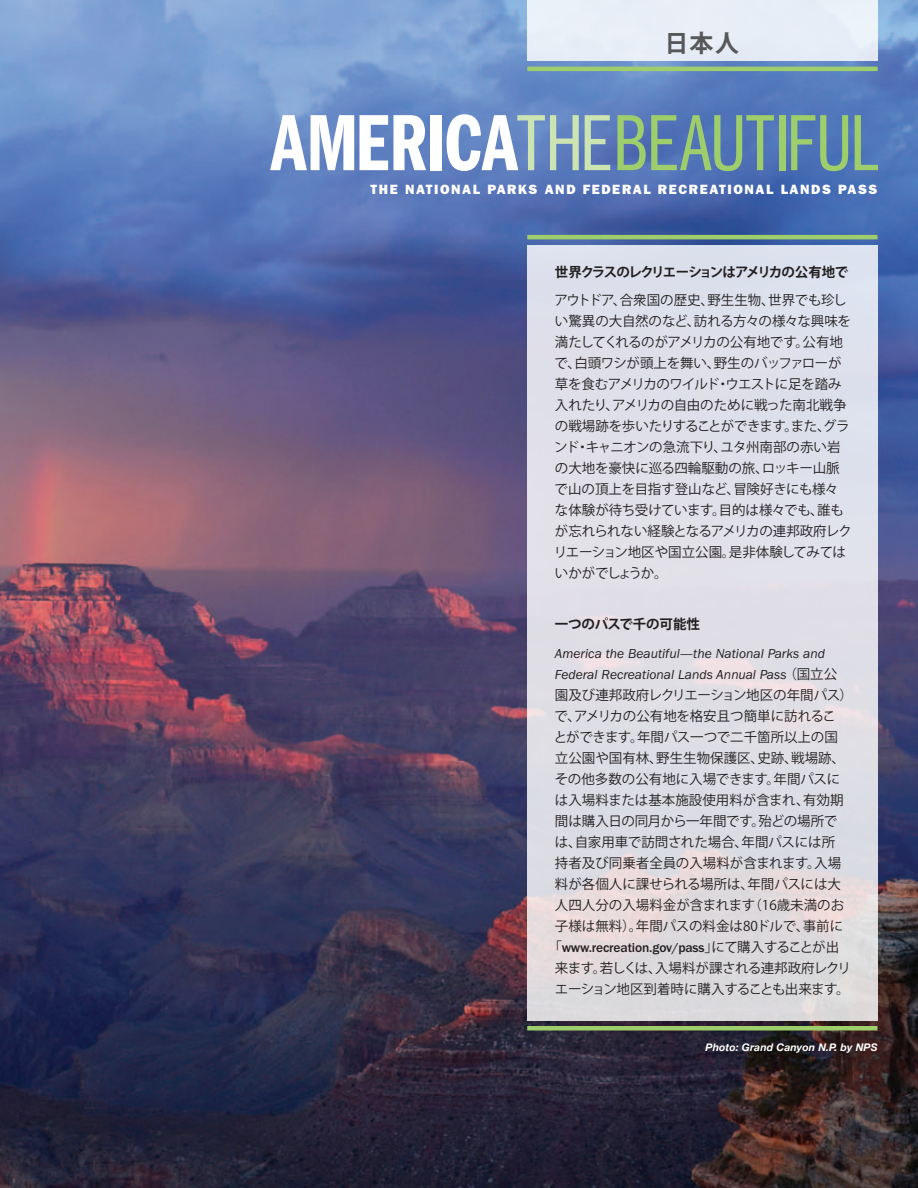
<style>
.page{position:relative;width:918px;height:1188px;background:#fff}
.page>*{position:absolute;margin:0;border:0;box-sizing:border-box;transform-origin:0 0}
.t1{font:82.5px "ITC Franklin Gothic Std Bk Cp";letter-spacing:.005em;color:#9dce6b}
.t2{font:700 24px "Koz Go Pro";color:#57585a}
.t3{font:13.5px/21px "Koz Go Pro";letter-spacing:-.02em;color:#231f20}
.t4{font:13.5px/21px "Koz Go Pro";color:#231f20}
.t5{font:italic 13.5px/21px "ITC Franklin Gothic Std";color:#231f20}
.t6{font:13.5px/21px "Koz Go Pro";letter-spacing:-.04em;color:#231f20}
.t7{font:13.5px "ITC Franklin Gothic Std Hvy";letter-spacing:.12em;color:#fff}
.t8{font:500 13.5px "ITC Franklin Gothic Std";letter-spacing:-.01em;color:#231f20}
.t9{font:700 13.5px "Koz Go Pro";letter-spacing:-.09em;color:#231f20}
.t10{font:700 13.5px "Koz Go Pro";letter-spacing:-.01em;color:#231f20}
.t11{font:italic 700 10.5px "Helvetica Neue";letter-spacing:.01em;color:#fff}
.s1{font-family:"ITC Franklin Gothic Std Dm Cp";color:#fff}
.s2{color:#cce3b2}
.s3{font-family:"Koz Go Pro";font-style:normal}
.s4{font-family:"Koz Go Pro";font-weight:400}
</style>
<div class="page">
<img style="left:0;top:0;width:918px;height:1188px">
<div style="left:527px;top:245px;width:351px;height:776px;background:#dedfe6"></div>
<hr style="left:527px;top:1026px;width:351px;height:4px;background:#9dce6b">
<hr style="left:527px;top:235px;width:351px;height:4px;background:#9dce6b">
<div style="left:527px;top:0;width:351px;height:60px;background:#e8eef7"></div>
<hr style="left:527px;top:67px;width:351px;height:4px;background:#9dce6b">
<h2 class="t2" style="left:665px;top:27px;width:76px">日本人</h2>
<h1 class="t1" style="left:271px;top:98px;width:608px"><span class="s1">AMERICA</span><span class="s2">THE</span>BEAUTIFUL</h1>
<p class="t7" style="left:371px;top:181px;width:508px">THE NATIONAL PARKS AND FEDERAL RECREATIONAL LANDS PASS</p>
<p class="t9" style="left:555px;top:263px;width:295px">世界クラスのレクリエーションはアメリカの公有地で</p>
<p class="t3" style="left:554px;top:290px;width:300px">アウトドア、合衆国の歴史、野生生物、世界でも珍しい驚異の大自然のなど、訪れる方々の様々な興味を満たしてくれるのがアメリカの公有地です。公有地で、白頭ワシが頭上を舞い、野生のバッファローが草を食むアメリカのワイルド・ウエストに足を踏み入れたり、アメリカの自由のために戦った南北戦争の戦場跡を歩いたりすることができます。また、グランド・キャニオンの急流下り、ユタ州南部の赤い岩の大地を豪快に巡る四輪駆動の旅、ロッキー山脈で山の頂上を目指す登山など、冒険好きにも様々な体験が待ち受けています。目的は様々でも、誰もが忘れられない経験となるアメリカの連邦政府レクリエーション地区や国立公園。是非体験してみてはいかがでしょうか。</p>
<p class="t10" style="left:555px;top:616px;width:147px">一つのパスで千の可能性</p>
<p class="t5" style="left:555px;top:643px;width:284px">America the Beautiful—the National Parks and<br>Federal Recreational Lands Annual Pass<span class="s3">（国立公</span></p>
<p class="t4" style="left:554px;top:685px;width:301px">園及び連邦政府レクリエーション地区の年間パス）で、アメリカの公有地を格安且つ簡単に訪れるこ<br>とができます。年間パス一つで二千箇所以上の国立公園や国有林、野生生物保護区、史跡、戦場跡、その他多数の公有地に入場できます。年間パスには入場料または基本施設使用料が含まれ、有効期間は購入日の同月から一年間です。殆どの場所では、自家用車で訪問された場合、年間パスには所<br>持者及び同乗者全員の入場料が含まれます。入場料が各個人に課せられる場所は、年間パスには大人四人分の入場料金が含まれます（16歳未満のお子様は無料）。年間パスの料金は80ドルで、事前に</p>
<p class="t8" style="left:548px;top:940px;width:292px"><span class="s4">「</span>www.recreation.gov/pass<span class="s4">」にて購入することが出</span></p>
<p class="t6" style="left:555px;top:958px;width:298px">来ます。若しくは、入場料が課される連邦政府レクリエーション地区到着時に購入することも出来ます。</p>
<p class="t11" style="left:706px;top:1039px;width:173px">Photo: Grand Canyon N.P. by NPS</p>
</div>
